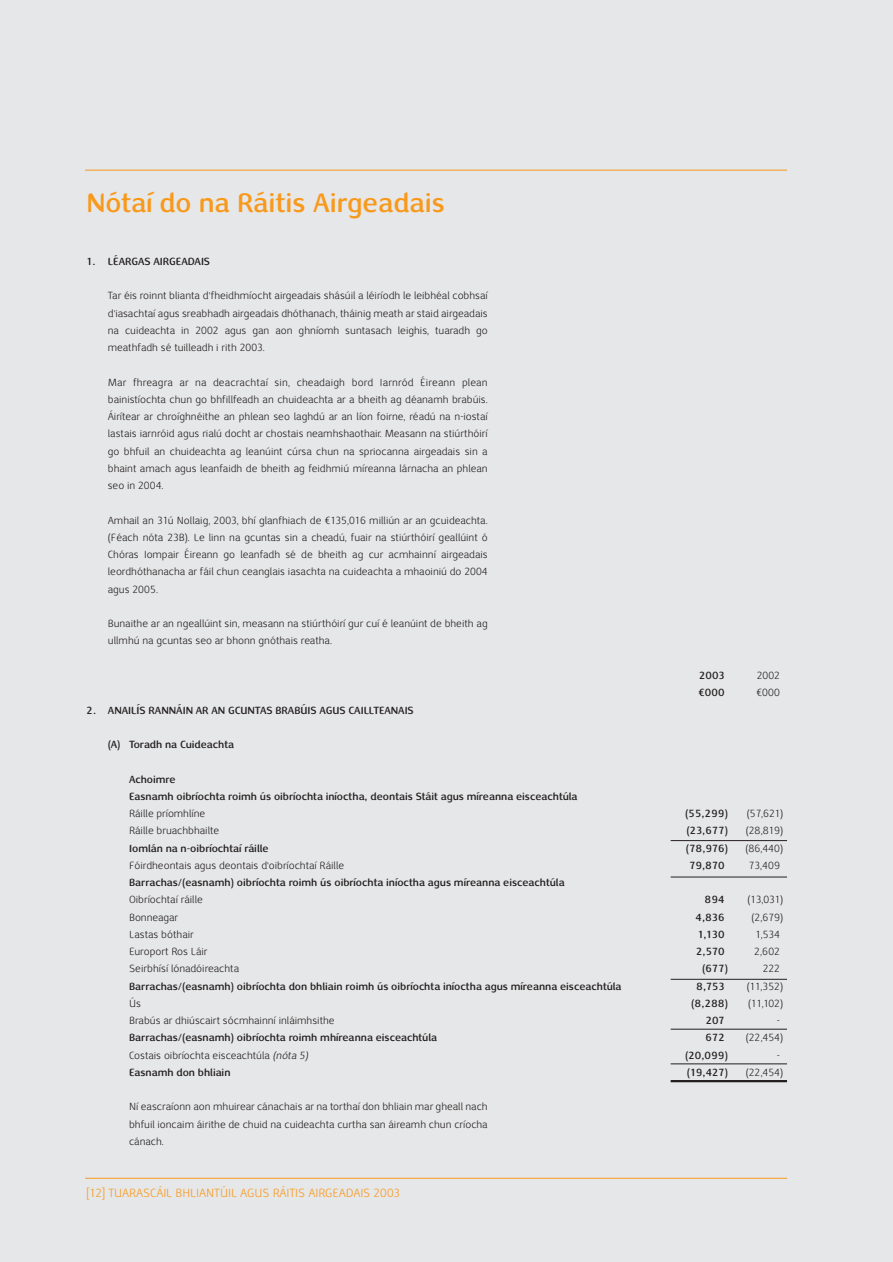
<style>
.page{position:relative;width:893px;height:1262px;background:#fff}
.page>*{position:absolute;margin:0;border:0;box-sizing:border-box;transform-origin:0 0}
.t1{font:700 27px "Nexus Sans";color:#f8991c}
.t2{font:12px "Nexus Sans";color:#f8991c}
.t3{font:10.5px/17.2px "Nexus Sans";color:#231f20;text-align:justify}
.t4{font:700 10.5px/17.2px "Nexus Sans";color:#231f20}
.s1{font-style:italic}
</style>
<div class="page">
<div style="left:0;top:0;width:892px;height:1261px;background:#e6e7e8"></div>
<hr style="left:85px;top:1177px;width:702px;height:1px;background:#f8991c">
<hr style="left:85px;top:170px;width:702px;height:1px;background:#f8991c">
<hr style="left:670px;top:1063px;width:117px;height:1px;background:#231f20">
<hr style="left:670px;top:1028px;width:117px;height:1px;background:#231f20">
<hr style="left:670px;top:1080px;width:117px;height:2px;background:#231f20">
<hr style="left:670px;top:840px;width:117px;height:1px;background:#231f20">
<hr style="left:670px;top:876px;width:117px;height:1px;background:#231f20">
<hr style="left:670px;top:979px;width:117px;height:1px;background:#231f20">
<h1 class="t1" style="left:87px;top:192px;width:360px">Nótaí do na Ráitis Airgeadais</h1>
<p class="t4" style="left:87px;top:254px;width:125px">1. LÉARGAS AIRGEADAIS</p>
<p class="t3" style="left:108px;top:288px;width:381px">Tar éis roinnt blianta d'fheidhmíocht airgeadais shásúil a léiríodh le leibhéal cobhsaí d'iasachtaí agus sreabhadh airgeadais dhóthanach, tháinig meath ar staid airgeadais na cuideachta in 2002 agus gan aon ghníomh suntasach leighis, tuaradh go meathfadh sé tuilleadh i rith 2003.</p>
<p class="t3" style="left:108px;top:374px;width:381px">Mar fhreagra ar na deacrachtaí sin, cheadaigh bord Iarnród Éireann plean bainistíochta chun go bhfillfeadh an chuideachta ar a bheith ag déanamh brabúis.<br>Áirítear ar chroíghnéithe an phlean seo laghdú ar an líon foirne, réadú na n-iostaí lastais iarnróid agus rialú docht ar chostais neamhshaothair. Measann na stiúrthóirí go bhfuil an chuideachta ag leanúint cúrsa chun na spriocanna airgeadais sin a bhaint amach agus leanfaidh de bheith ag feidhmiú míreanna lárnacha an phlean seo in 2004.</p>
<p class="t3" style="left:108px;top:512px;width:381px">Amhail an 31ú Nollaig, 2003, bhí glanfhiach de €135,016 milliún ar an gcuideachta. (Féach nóta 23B). Le linn na gcuntas sin a cheadú, fuair na stiúrthóirí geallúint ó Chóras Iompair Éireann go leanfadh sé de bheith ag cur acmhainní airgeadais leordhóthanacha ar fáil chun ceanglais iasachta na cuideachta a mhaoiniú do 2004 agus 2005.</p>
<p class="t3" style="left:108px;top:616px;width:381px">Bunaithe ar an ngeallúint sin, measann na stiúrthóirí gur cuí é leanúint de bheith ag ullmhú na gcuntas seo ar bhonn gnóthais reatha.</p>
<p class="t4" style="left:699px;top:668px;width:27px">2003</p>
<p class="t3" style="left:756px;top:668px;width:25px">2002</p>
<p class="t4" style="left:698px;top:685px;width:28px">€000</p>
<p class="t3" style="left:756px;top:685px;width:25px">€000</p>
<p class="t4" style="left:87px;top:702px;width:329px">2. ANAILÍS RANNÁIN AR AN GCUNTAS BRABÚIS AGUS CAILLTEANAIS</p>
<p class="t4" style="left:108px;top:737px;width:128px">(A) Toradh na Cuideachta</p>
<p class="t4" style="left:129px;top:771px;width:450px">Achoimre<br>Easnamh oibríochta roimh ús oibríochta iníoctha, deontais Stáit agus míreanna eisceachtúla</p>
<p class="t3" style="left:129px;top:806px;width:78px">Ráille príomhlíne</p>
<p class="t4" style="left:685px;top:806px;width:44px">(55,299)</p>
<p class="t3" style="left:746px;top:806px;width:38px">(57,621)</p>
<p class="t3" style="left:129px;top:823px;width:91px">Ráille bruachbhailte</p>
<p class="t4" style="left:686px;top:823px;width:43px">(23,677)</p>
<p class="t3" style="left:745px;top:823px;width:39px">(28,819)</p>
<p class="t4" style="left:129px;top:840px;width:141px">Iomlán na n-oibríochtaí ráille</p>
<p class="t4" style="left:685px;top:840px;width:44px">(78,976)</p>
<p class="t3" style="left:745px;top:840px;width:39px">(86,440)</p>
<p class="t3" style="left:129px;top:857px;width:217px">Fóirdheontais agus deontais d'oibríochtaí Ráille</p>
<p class="t4" style="left:689px;top:857px;width:37px">79,870</p>
<p class="t3" style="left:748px;top:857px;width:33px">73,409</p>
<p class="t4" style="left:129px;top:875px;width:437px">Barrachas/(easnamh) oibríochta roimh ús oibríochta iníoctha agus míreanna eisceachtúla</p>
<p class="t3" style="left:129px;top:892px;width:75px">Oibríochtaí ráille</p>
<p class="t4" style="left:704px;top:892px;width:22px">894</p>
<p class="t3" style="left:747px;top:892px;width:37px">(13,031)</p>
<p class="t3" style="left:129px;top:909px;width:51px">Bonneagar</p>
<p class="t4" style="left:695px;top:909px;width:31px">4,836</p>
<p class="t3" style="left:751px;top:909px;width:33px">(2,679)</p>
<p class="t3" style="left:129px;top:926px;width:66px">Lastas bóthair</p>
<p class="t4" style="left:697px;top:926px;width:28px">1,130</p>
<p class="t3" style="left:755px;top:926px;width:26px">1,534</p>
<p class="t3" style="left:129px;top:944px;width:80px">Europort Ros Láir</p>
<p class="t4" style="left:696px;top:944px;width:30px">2,570</p>
<p class="t3" style="left:754px;top:944px;width:27px">2,602</p>
<p class="t3" style="left:129px;top:961px;width:111px">Seirbhísí lónadóireachta</p>
<p class="t4" style="left:702px;top:961px;width:28px">(677)</p>
<p class="t3" style="left:762px;top:961px;width:19px">222</p>
<p class="t4" style="left:129px;top:978px;width:494px">Barrachas/(easnamh) oibríochta don bhliain roimh ús oibríochta iníoctha agus míreanna eisceachtúla</p>
<p class="t4" style="left:696px;top:978px;width:30px">8,753</p>
<p class="t3" style="left:746px;top:978px;width:38px">(11,352)</p>
<p class="t3" style="left:129px;top:995px;width:13px">Ús</p>
<p class="t4" style="left:691px;top:995px;width:38px">(8,288)</p>
<p class="t3" style="left:748px;top:995px;width:37px">(11,102)</p>
<p class="t3" style="left:129px;top:1013px;width:207px">Brabús ar dhiúscairt sócmhainní inláimhsithe</p>
<p class="t4" style="left:705px;top:1013px;width:20px">207</p>
<p class="t3" style="left:776px;top:1013px;width:5px">-</p>
<p class="t4" style="left:129px;top:1030px;width:309px">Barrachas/(easnamh) oibríochta roimh mhíreanna eisceachtúla</p>
<p class="t4" style="left:705px;top:1030px;width:21px">672</p>
<p class="t3" style="left:745px;top:1030px;width:39px">(22,454)</p>
<p class="t3" style="left:129px;top:1047px;width:181px">Costais oibríochta eisceachtúla <span class="s1">(nóta 5)</span></p>
<p class="t4" style="left:685px;top:1047px;width:44px">(20,099)</p>
<p class="t3" style="left:776px;top:1047px;width:5px">-</p>
<p class="t4" style="left:129px;top:1064px;width:103px">Easnamh don bhliain</p>
<p class="t4" style="left:687px;top:1064px;width:43px">(19,427)</p>
<p class="t3" style="left:745px;top:1064px;width:39px">(22,454)</p>
<p class="t3" style="left:129px;top:1099px;width:360px">Ní eascraíonn aon mhuirear cánachais ar na torthaí don bhliain mar gheall nach bhfuil ioncaim áirithe de chuid na cuideachta curtha san áireamh chun críocha cánach.</p>
<p class="t2" style="left:87px;top:1187px;width:315px">[12] TUARASCÁIL BHLIANTÚIL AGUS RÁITIS AIRGEADAIS 2003</p>
</div>
